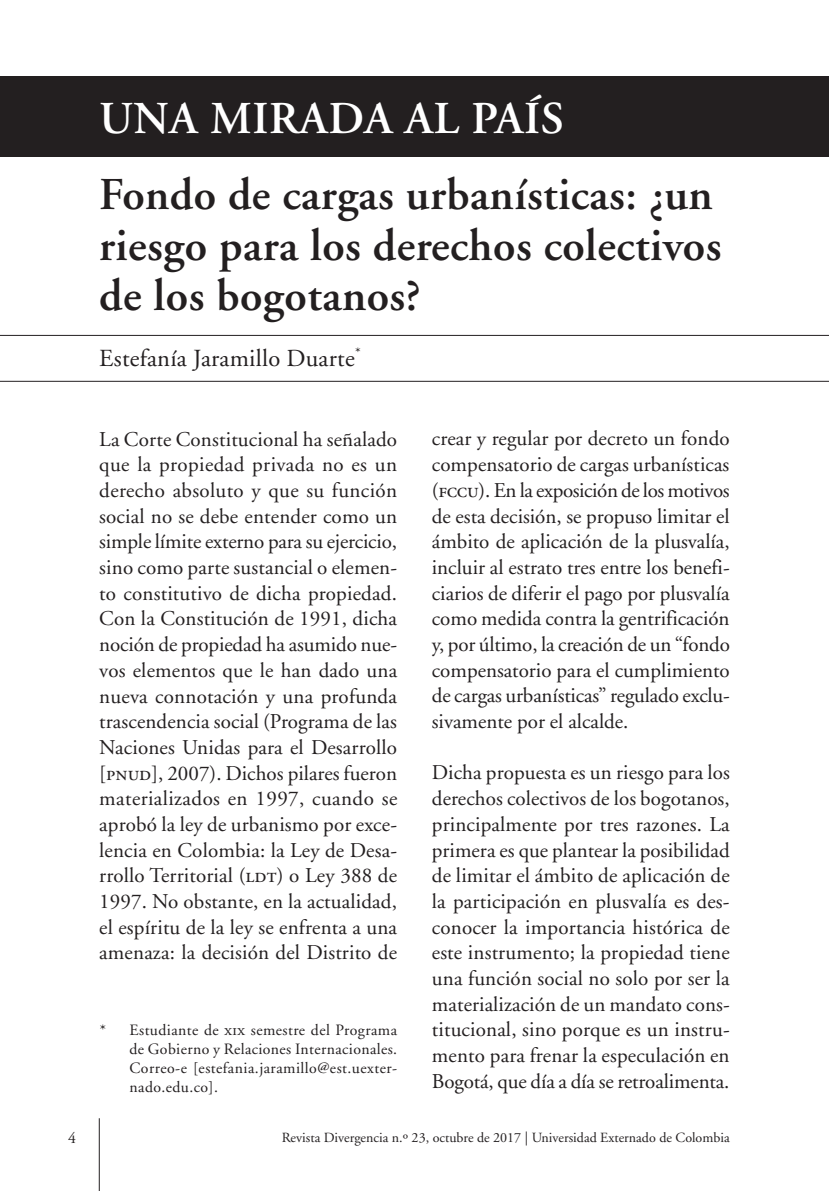
<style>
.page{position:relative;width:829px;height:1191px;background:#fff}
.page>*{position:absolute;margin:0;border:0;box-sizing:border-box;transform-origin:0 0}
.t1{font:600 45.5px/50.8px "Adobe Garamond";letter-spacing:.01em;color:#231f20}
.t2{font:600 45.5px "Adobe Garamond";letter-spacing:.01em;color:#fff}
.t3{font:24.5px "Adobe Garamond";letter-spacing:.01em;color:#231f20}
.t4{font:21px/25.7px "Adobe Garamond";color:#231f20;text-align:justify}
.t5{font:15.75px/18.9px "Adobe Garamond";letter-spacing:.03em;color:#231f20;text-align:justify}
.t6{font:14px "Adobe Garamond";color:#231f20}
.s1{font-family:"Adobe Garamond Regular SC"}
</style>
<div class="page">
<hr style="left:99px;top:1118px;width:1px;height:73px;background:#231f20">
<div style="left:0;top:76px;width:828px;height:81px;background:#231f20"></div>
<hr style="left:0;top:335px;width:828px;height:1px;background:#231f20">
<hr style="left:0;top:381px;width:828px;height:1px;background:#231f20">
<h1 class="t2" style="left:99px;top:93px;width:466px">una mirada al país</h1>
<h1 class="t1" style="left:99px;top:170px;width:623px">Fondo de cargas urbanísticas: ¿un riesgo para los derechos colectivos de los bogotanos?</h1>
<p class="t3" style="left:99px;top:345px;width:263px">Estefanía Jaramillo Duarte<sup>*</sup></p>
<p class="t4" style="left:99px;top:426px;width:299px">La Corte Constitucional ha señalado que la propiedad privada no es un derecho absoluto y que su función social no se debe entender como un simple límite externo para su ejercicio, sino como parte sustancial o elemen&shy;to constitutivo de dicha propiedad.<br>Con la Constitución de 1991, dicha noción de propiedad ha asumido nue&shy;vos elementos que le han dado una nueva connotación y una profunda trascendencia social (Programa de las Naciones Unidas para el Desarrollo [<span class="s1">pnud</span>], 2007). Dichos pilares fueron materializados en 1997, cuando se aprobó la ley de urbanismo por exce&shy;lencia en Colombia: la Ley de Desa&shy;rrollo Territorial (<span class="s1">ldt</span>) o Ley 388 de 1997. No obstante, en la actualidad, el espíritu de la ley se enfrenta a una amenaza: la decisión del Distrito de</p>
<p class="t4" style="left:432px;top:426px;width:299px">crear y regular por decreto un fondo compensatorio de cargas urbanísticas (<span class="s1">fccu</span>). En la exposición de los motivos de esta decisión, se propuso limitar el ámbito de aplicación de la plusvalía, incluir al estrato tres entre los benefi&shy;ciarios de diferir el pago por plusvalía como medida contra la gentrificación y, por último, la creación de un “fondo compensatorio para el cumplimiento de cargas urbanísticas” regulado exclu&shy;sivamente por el alcalde.</p>
<p class="t4" style="left:432px;top:760px;width:299px">Dicha propuesta es un riesgo para los derechos colectivos de los bogotanos, principalmente por tres razones. La primera es que plantear la posibilidad de limitar el ámbito de aplicación de la participación en plusvalía es des&shy;conocer la importancia histórica de este instrumento; la propiedad tiene una función social no solo por ser la materialización de un mandato cons&shy;titucional, sino porque es un instru&shy;mento para frenar la especulación en Bogotá, que día a día se retroalimenta.</p>
<p class="t5" style="left:129px;top:1021px;width:269px;text-indent:-30px">* Estudiante de <span class="s1">xix</span> semestre del Programa de Gobierno y Relaciones Internacionales.<br>Correo-e [estefania.jaramillo@est.uexter&shy;nado.edu.co].</p>
<p class="t5" style="left:68px;top:1129px;width:9px">4</p>
<p class="t6" style="left:282px;top:1130px;width:449px">Revista Divergencia n.º 23, octubre de 2017 | Universidad Externado de Colombia</p>
</div>
